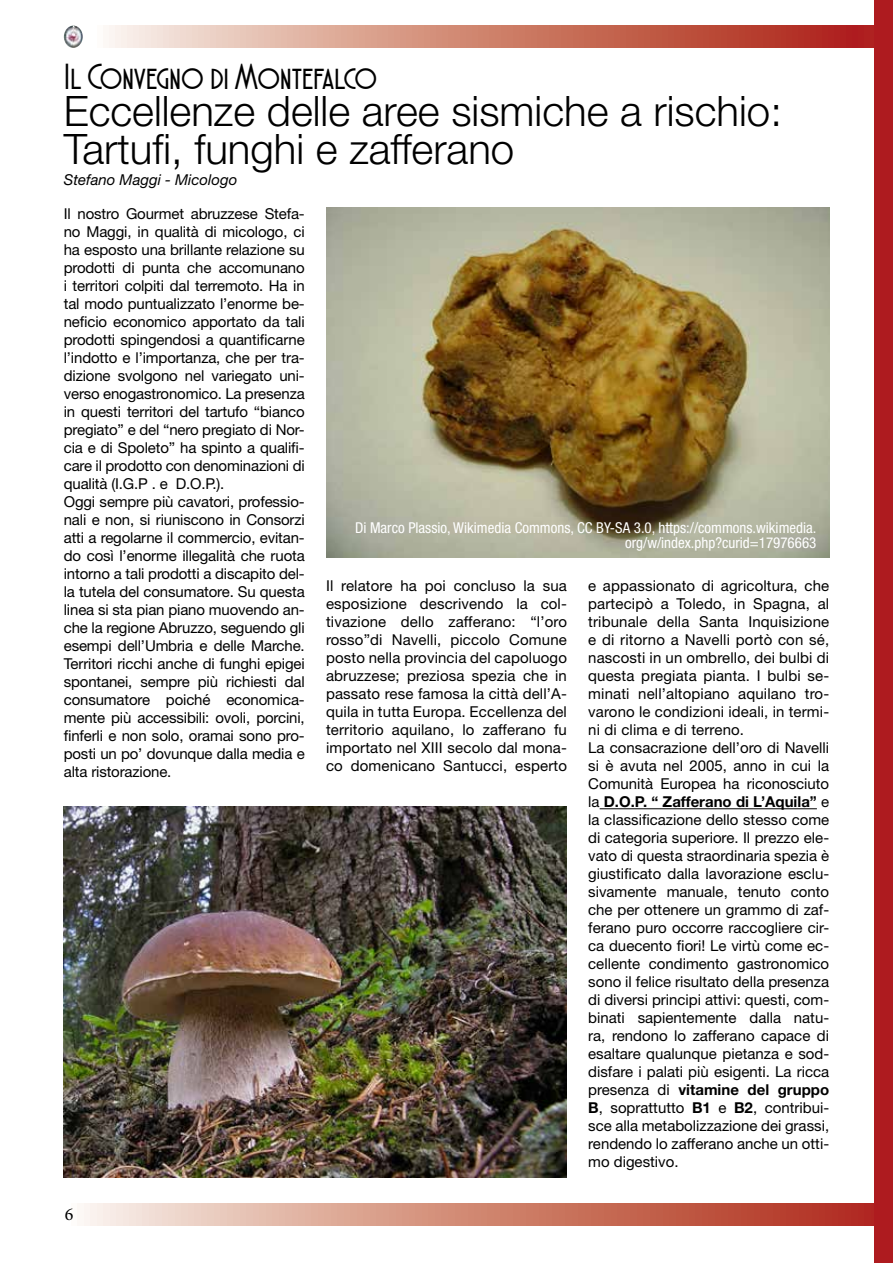
<style>
.page{position:relative;width:893px;height:1263px;background:#fff}
.page>*{position:absolute;margin:0;border:0;box-sizing:border-box;transform-origin:0 0}
.t1{font:300 42px/37.5px "Helvetica Neue";color:#000}
.t2{font:36px "Atlantic Cruise";color:#000}
.t3{font:18px "Minion Pro";color:#000}
.t4{font:15px/18px "Helvetica Neue";letter-spacing:-.01em;color:#000}
.t5{font:condensed 15px/15px "Helvetica Neue";color:#fff;text-align:right}
.t6{font:italic 15px "Helvetica Neue";color:#000}
.s1{font-weight:700}
</style>
<div class="page">
<svg style="left:84px;top:1203px;width:790px;height:23px;background:#d18978"></svg>
<img style="left:64px;top:26px;width:19px;height:22px">
<svg style="left:109px;top:26px;width:765px;height:22px;background:#cf8373"></svg>
<hr style="left:600px;top:808px;width:217px;height:1px;background:#000">
<img style="left:326px;top:207px;width:503px;height:350px">
<img style="left:64px;top:806px;width:503px;height:372px">
<div style="left:874px;top:0;width:19px;height:1263px;background:#ae1b1f"></div>
<h2 class="t2" style="left:64px;top:58px;width:314px">Il Convegno di Montefalco</h2>
<h1 class="t1" style="left:64px;top:92px;width:720px">Eccellenze delle aree sismiche a rischio:<br>Tartufi, funghi e zafferano</h1>
<p class="t6" style="left:64px;top:171px;width:175px">Stefano Maggi - Micologo</p>
<p class="t4" style="left:64px;top:205px;width:242px">Il nostro Gourmet abruzzese Stefa&shy;no Maggi, in qualità di micologo, ci ha esposto una brillante relazione su prodotti di punta che accomunano i territori colpiti dal terremoto. Ha in tal modo puntualizzato l’enorme be&shy;neficio economico apportato da tali prodotti spingendosi a quantificarne l’indotto e l’importanza, che per tra&shy;dizione svolgono nel variegato uni&shy;verso enogastronomico. La presenza in questi territori del tartufo “bianco pregiato” e del “nero pregiato di Nor&shy;cia e di Spoleto” ha spinto a qualifi&shy;care il prodotto con denominazioni di qualità (I.G.P . e D.O.P.).<br>Oggi sempre più cavatori, professio&shy;nali e non, si riuniscono in Consorzi atti a regolarne il commercio, evitan&shy;do così l’enorme illegalità che ruota intorno a tali prodotti a discapito del&shy;la tutela del consumatore. Su questa linea si sta pian piano muovendo an&shy;che la regione Abruzzo, seguendo gli esempi dell’Umbria e delle Marche.<br>Territori ricchi anche di funghi epigei spontanei, sempre più richiesti dal consumatore poiché economica&shy;mente più accessibili: ovoli, porcini, finferli e non solo, oramai sono pro&shy;posti un po’ dovunque dalla media e alta ristorazione.</p>
<p class="t3" style="left:65px;top:1202px;width:10px">6</p>
<p class="t5" style="left:355px;top:520px;width:463px">Di Marco Plassio, Wikimedia Commons, CC BY-SA 3.0, https://commons.wikimedia. org/w/index.php?curid=17976663</p>
<p class="t4" style="left:326px;top:577px;width:242px;text-align:justify">Il relatore ha poi concluso la sua esposizione descrivendo la col&shy;tivazione dello zafferano: “l’oro rosso”di Navelli, piccolo Comune posto nella provincia del capoluogo abruzzese; preziosa spezia che in passato rese famosa la città dell’A&shy;quila in tutta Europa. Eccellenza del territorio aquilano, lo zafferano fu importato nel XIII secolo dal mona&shy;co domenicano Santucci, esperto</p>
<p class="t4" style="left:588px;top:577px;width:243px">e appassionato di agricoltura, che partecipò a Toledo, in Spagna, al tribunale della Santa Inquisizione e di ritorno a Navelli portò con sé, nascosti in un ombrello, dei bulbi di questa pregiata pianta. I bulbi se&shy;minati nell’altopiano aquilano tro&shy;varono le condizioni ideali, in termi&shy;ni di clima e di terreno.<br>La consacrazione dell’oro di Navelli si è avuta nel 2005, anno in cui la Comunità Europea ha riconosciuto la <span class="s1">D.O.P. “ Zafferano di L’Aquila”</span> e la classificazione dello stesso come di categoria superiore. Il prezzo ele&shy;vato di questa straordinaria spezia è giustificato dalla lavorazione esclu&shy;sivamente manuale, tenuto conto che per ottenere un grammo di zaf&shy;ferano puro occorre raccogliere cir&shy;ca duecento fiori! Le virtù come ec&shy;cellente condimento gastronomico sono il felice risultato della presenza di diversi principi attivi: questi, com&shy;binati sapientemente dalla natu&shy;ra, rendono lo zafferano capace di esaltare qualunque pietanza e sod&shy;disfare i palati più esigenti. La ricca presenza di <span class="s1">vitamine del gruppo B</span>, soprattutto <span class="s1">B1</span> e <span class="s1">B2</span>, contribui&shy;sce alla metabolizzazione dei grassi, rendendo lo zafferano anche un otti&shy;mo digestivo.</p>
</div>
